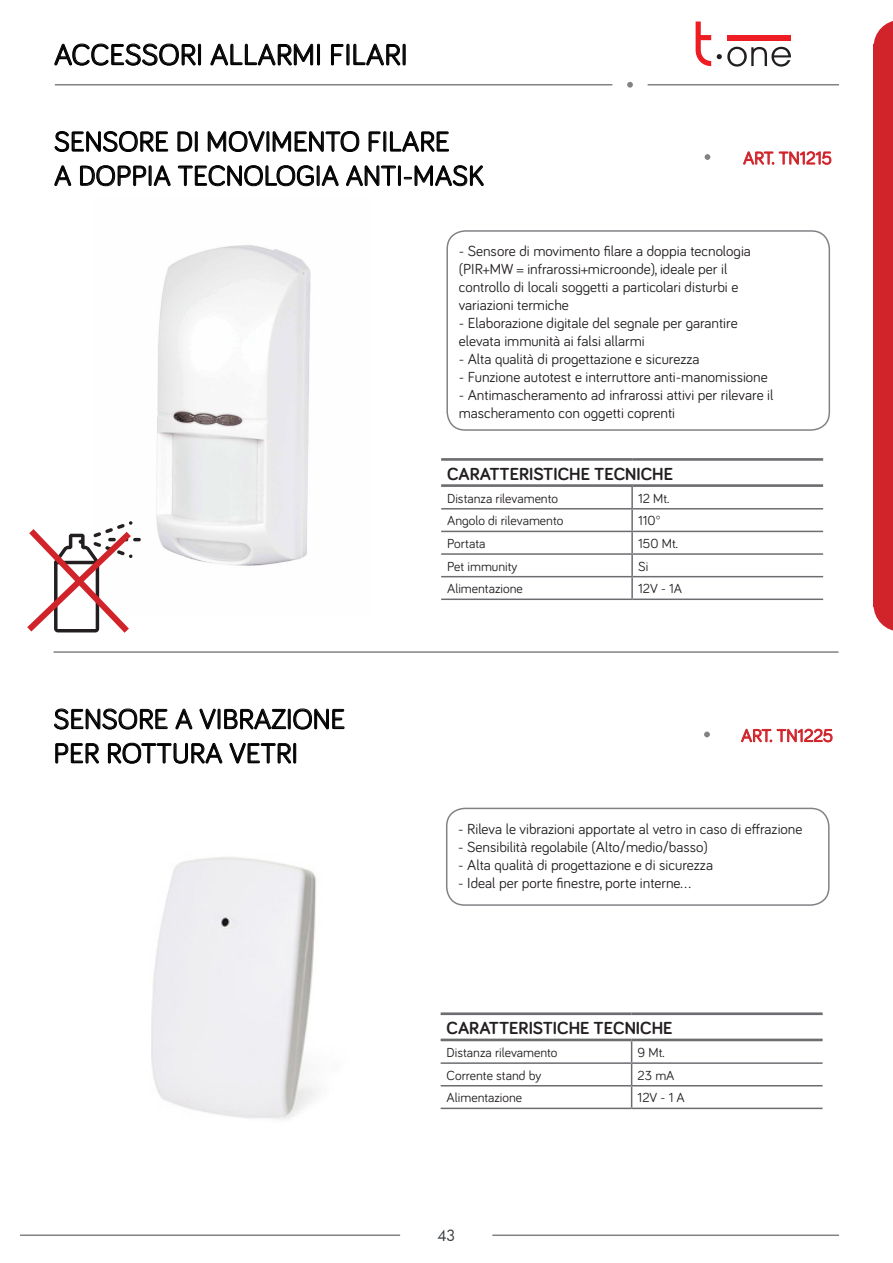
<style>
.page{position:relative;width:893px;height:1263px;background:#fff}
.page>*{position:absolute;margin:0;border:0;box-sizing:border-box;transform-origin:0 0}
.t1{font:30px "Bariol";color:#000}
.t2{font:28.5px "Bariol";color:#000}
.t3{font:700 18px "Bariol";color:#231f20}
.t4{font:18px "Bariol";color:#d1232a}
.t5{font:15px "Bariol";color:#231f20}
.t6{font:15px "Futura";color:#383b3f}
.t7{font:13.5px "Bariol";color:#231f20}
</style>
<div class="page">
<hr style="left:55px;top:84px;width:557px;height:1px;background:#808285">
<hr style="left:20px;top:1234px;width:380px;height:2px;background:#808285">
<hr style="left:492px;top:1234px;width:347px;height:2px;background:#808285">
<svg style="left:54px;top:44px;width:142px;height:22px"></svg>
<div style="left:198px;top:44px;width:3px;height:21px;border:1px solid #000"></div>
<svg style="left:211px;top:44px;width:102px;height:22px"></svg>
<div style="left:317px;top:44px;width:3px;height:21px;border:1px solid #000"></div>
<svg style="left:331px;top:44px;width:12px;height:21px"></svg>
<div style="left:347px;top:44px;width:2px;height:21px;border:1px solid #000"></div>
<svg style="left:353px;top:44px;width:47px;height:22px"></svg>
<div style="left:403px;top:44px;width:2px;height:21px;border:1px solid #000"></div>
<hr style="left:648px;top:84px;width:191px;height:1px;background:#808285">
<svg style="left:627px;top:82px;width:6px;height:6px"></svg>
<svg style="left:696px;top:22px;width:15px;height:44px"></svg>
<div style="left:727px;top:35px;width:64px;height:5px;background:#ee1d23"></div>
<svg style="left:717px;top:47px;width:74px;height:20px"></svg>
<svg style="left:873px;top:606px;width:20px;height:25px"></svg>
<svg style="left:873px;top:21px;width:20px;height:23px"></svg>
<div style="left:873px;top:44px;width:20px;height:562px;background:#d1232a"></div>
<div style="left:446px;top:230px;width:384px;height:201px;border:2px solid #808285;border-radius:18px"></div>
<hr style="left:441px;top:458px;width:191px;height:3px;background:#6c6d70">
<hr style="left:632px;top:458px;width:191px;height:3px;background:#6c6d70">
<hr style="left:441px;top:484px;width:191px;height:3px;background:#6c6d70">
<hr style="left:632px;top:484px;width:191px;height:3px;background:#6c6d70">
<hr style="left:631px;top:487px;width:2px;height:21px;background:#6c6d70">
<hr style="left:441px;top:508px;width:191px;height:1px;background:#6c6d70">
<hr style="left:632px;top:508px;width:191px;height:1px;background:#6c6d70">
<hr style="left:631px;top:509px;width:2px;height:22px;background:#6c6d70">
<hr style="left:441px;top:531px;width:191px;height:1px;background:#6c6d70">
<hr style="left:632px;top:531px;width:191px;height:1px;background:#6c6d70">
<hr style="left:631px;top:532px;width:2px;height:21px;background:#6c6d70">
<hr style="left:441px;top:553px;width:191px;height:2px;background:#6c6d70">
<hr style="left:632px;top:553px;width:191px;height:2px;background:#6c6d70">
<hr style="left:631px;top:555px;width:2px;height:21px;background:#6c6d70">
<hr style="left:441px;top:576px;width:191px;height:1px;background:#6c6d70">
<hr style="left:632px;top:576px;width:191px;height:1px;background:#6c6d70">
<hr style="left:631px;top:577px;width:2px;height:21px;background:#6c6d70">
<hr style="left:441px;top:598px;width:191px;height:2px;background:#6c6d70">
<hr style="left:632px;top:598px;width:191px;height:2px;background:#6c6d70">
<svg style="left:54px;top:131px;width:114px;height:21px"></svg>
<svg style="left:177px;top:131px;width:20px;height:21px"></svg>
<svg style="left:208px;top:131px;width:152px;height:21px"></svg>
<svg style="left:368px;top:131px;width:81px;height:21px"></svg>
<svg style="left:54px;top:165px;width:17px;height:21px"></svg>
<svg style="left:80px;top:165px;width:67px;height:21px"></svg>
<div style="left:149px;top:166px;width:2px;height:20px;border:1px solid #000"></div>
<svg style="left:153px;top:165px;width:18px;height:21px"></svg>
<svg style="left:178px;top:165px;width:136px;height:21px"></svg>
<div style="left:317px;top:166px;width:2px;height:20px;border:1px solid #000"></div>
<svg style="left:321px;top:165px;width:18px;height:21px"></svg>
<svg style="left:346px;top:165px;width:50px;height:21px"></svg>
<div style="left:398px;top:166px;width:2px;height:20px;border:1px solid #000"></div>
<svg style="left:404px;top:165px;width:80px;height:21px"></svg>
<svg style="left:743px;top:151px;width:89px;height:14px"></svg>
<svg style="left:705px;top:154px;width:5px;height:6px"></svg>
<hr style="left:54px;top:651px;width:784px;height:2px;background:#808285">
<img style="left:156px;top:245px;width:155px;height:321px">
<svg style="left:27px;top:521px;width:114px;height:112px"></svg>
<div style="left:446px;top:808px;width:384px;height:98px;border:2px solid #808285;border-radius:18px"></div>
<hr style="left:441px;top:1012px;width:191px;height:3px;background:#6c6d70">
<hr style="left:632px;top:1012px;width:191px;height:3px;background:#6c6d70">
<hr style="left:441px;top:1038px;width:191px;height:3px;background:#6c6d70">
<hr style="left:632px;top:1038px;width:191px;height:3px;background:#6c6d70">
<hr style="left:441px;top:1062px;width:191px;height:2px;background:#6c6d70">
<hr style="left:632px;top:1062px;width:191px;height:2px;background:#6c6d70">
<hr style="left:441px;top:1085px;width:191px;height:1px;background:#6c6d70">
<hr style="left:632px;top:1085px;width:191px;height:1px;background:#6c6d70">
<svg style="left:631px;top:1041px;width:1px;height:66px"></svg>
<hr style="left:441px;top:1107px;width:191px;height:2px;background:#6c6d70">
<hr style="left:632px;top:1107px;width:191px;height:2px;background:#6c6d70">
<svg style="left:54px;top:708px;width:114px;height:22px"></svg>
<svg style="left:175px;top:708px;width:18px;height:21px"></svg>
<svg style="left:199px;top:708px;width:17px;height:21px"></svg>
<div style="left:218px;top:709px;width:2px;height:20px;border:1px solid #000"></div>
<svg style="left:224px;top:708px;width:62px;height:21px"></svg>
<div style="left:288px;top:709px;width:2px;height:20px;border:1px solid #000"></div>
<svg style="left:293px;top:708px;width:52px;height:22px"></svg>
<svg style="left:55px;top:743px;width:44px;height:21px"></svg>
<svg style="left:108px;top:742px;width:115px;height:22px"></svg>
<svg style="left:229px;top:743px;width:62px;height:21px"></svg>
<div style="left:294px;top:743px;width:2px;height:20px;border:1px solid #000"></div>
<svg style="left:741px;top:728px;width:92px;height:15px"></svg>
<svg style="left:704px;top:732px;width:6px;height:5px"></svg>
<img style="left:151px;top:857px;width:165px;height:263px">
<h1 class="t1" style="left:54px;top:34px;width:355px">ACCESSORI ALLARMI FILARI</h1>
<p class="t2" style="left:54px;top:122px;width:397px">SENSORE DI MOVIMENTO FILARE</p>
<p class="t2" style="left:54px;top:156px;width:431px">A DOPPIA TECNOLOGIA ANTI-MASK</p>
<p class="t4" style="left:743px;top:146px;width:90px">ART. TN1215</p>
<p class="t5" style="left:459px;top:241px;width:294px">- Sensore di movimento filare a doppia tecnologia</p>
<p class="t5" style="left:459px;top:259px;width:270px">(PIR+MW = infrarossi+microonde), ideale per il</p>
<p class="t5" style="left:459px;top:277px;width:281px">controllo di locali soggetti a particolari disturbi e</p>
<p class="t5" style="left:459px;top:295px;width:112px">variazioni termiche</p>
<p class="t5" style="left:459px;top:313px;width:280px">- Elaborazione digitale del segnale per garantire</p>
<p class="t5" style="left:459px;top:331px;width:188px">elevata immunità ai falsi allarmi</p>
<p class="t5" style="left:459px;top:349px;width:242px">- Alta qualità di progettazione e sicurezza</p>
<p class="t5" style="left:459px;top:367px;width:311px">- Funzione autotest e interruttore anti-manomissione</p>
<p class="t5" style="left:459px;top:385px;width:316px">- Antimascheramento ad infrarossi attivi per rilevare il</p>
<p class="t5" style="left:459px;top:403px;width:218px">mascheramento con oggetti coprenti</p>
<p class="t2" style="left:54px;top:700px;width:293px">SENSORE A VIBRAZIONE</p>
<p class="t2" style="left:54px;top:734px;width:246px">PER ROTTURA VETRI</p>
<p class="t3" style="left:447px;top:461px;width:227px">CARATTERISTICHE TECNICHE</p>
<p class="t7" style="left:447px;top:489px;width:112px">Distanza rilevamento</p>
<p class="t7" style="left:638px;top:489px;width:33px">12 Mt.</p>
<p class="t7" style="left:447px;top:512px;width:118px">Angolo di rilevamento</p>
<p class="t7" style="left:638px;top:512px;width:24px">110°</p>
<p class="t7" style="left:447px;top:534px;width:40px">Portata</p>
<p class="t7" style="left:638px;top:534px;width:41px">150 Mt.</p>
<p class="t7" style="left:447px;top:557px;width:72px">Pet immunity</p>
<p class="t7" style="left:638px;top:557px;width:12px">Si</p>
<p class="t7" style="left:447px;top:580px;width:77px">Alimentazione</p>
<p class="t7" style="left:638px;top:580px;width:46px">12V - 1A</p>
<p class="t4" style="left:741px;top:723px;width:93px">ART. TN1225</p>
<p class="t5" style="left:458px;top:818px;width:346px">- Rileva le vibrazioni apportate al vetro in caso di effrazione</p>
<p class="t5" style="left:458px;top:836px;width:251px">- Sensibilità regolabile (Alto/medio/basso)</p>
<p class="t5" style="left:458px;top:854px;width:256px">- Alta qualità di progettazione e di sicurezza</p>
<p class="t5" style="left:458px;top:872px;width:234px">- Ideal per porte finestre, porte interne...</p>
<p class="t3" style="left:447px;top:1015px;width:227px">CARATTERISTICHE TECNICHE</p>
<p class="t7" style="left:447px;top:1043px;width:112px">Distanza rilevamento</p>
<p class="t7" style="left:638px;top:1043px;width:29px">9 Mt.</p>
<p class="t7" style="left:447px;top:1066px;width:96px">Corrente stand by</p>
<p class="t7" style="left:638px;top:1066px;width:38px">23 mA</p>
<p class="t7" style="left:447px;top:1089px;width:77px">Alimentazione</p>
<p class="t7" style="left:638px;top:1089px;width:49px">12V - 1 A</p>
<p class="t6" style="left:437px;top:1225px;width:20px">43</p>
</div>
